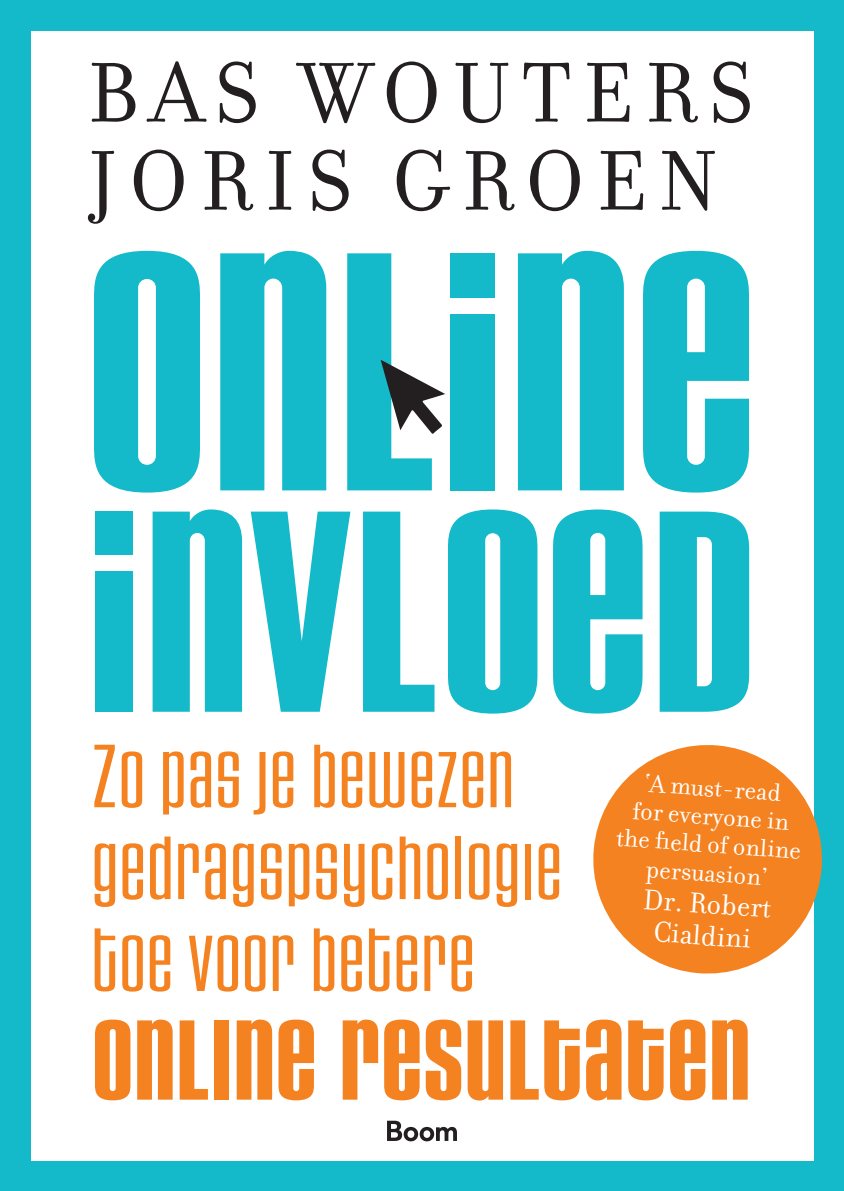
<style>
.page{position:relative;width:844px;height:1191px;background:#fff}
.page>*{position:absolute;margin:0;border:0;box-sizing:border-box;transform-origin:0 0}
.t1{font:355.25px "House Gothic HG23 Cond THRDFIL";color:#14bac9}
.t2{font:299.95px "House Gothic HG23 Cond THRDFIL";color:#14bac9}
.t3{font:118.83px "House Gothic HG23 Cond THRDFIL";color:#f58220}
.t4{font:93.62px/91.9px "House Gothic HG23 Cond LIGHT2";letter-spacing:.02em;color:#f58220}
.t5{font:91.17px/88px "Filosofia Small Caps";letter-spacing:.13em;color:#231f20}
.t6{font:30.97px/31.8px "Filosofia";color:#fff;text-align:center}
.t7{font:26.78px/28.3px "Filosofia";color:#fff;text-align:center}
</style>
<div class="page">
<div style="left:0;top:0;width:843px;height:1191px;background:#14bac9"></div>
<div style="left:31px;top:31px;width:782px;height:1129px;background:#fff"></div>
<svg style="left:387px;top:1120px;width:70px;height:21px"></svg>
<svg style="left:380px;top:360px;width:65px;height:74px"></svg>
<svg style="left:593px;top:740px;width:229px;height:238px;fill:#f58220"></svg>
<h3 class="t5" style="left:87px;top:59px;width:667px">BAS WOUTERS<br>JORIS GROEN</h3>
<h1 class="t1" style="left:85px;top:160px;width:674px">ONLINE</h1>
<h2 class="t2" style="left:86px;top:433px;width:672px">INVLOED</h2>
<h3 class="t4" style="left:92px;top:734px;width:471px">Zo pas je bewezen gedragspsychologie toe voor betere</h3>
<h3 class="t3" style="left:92px;top:989px;width:660px">ONLINE RESULTATEN</h3>
<p class="t7" style="left:621px;top:766px;width:186px;rotate:4deg">‘A must-read<br>for everyone in the fi eld of online persuasion’</p>
<p class="t6" style="left:644px;top:882px;width:130px;rotate:4deg">Dr. Robert<br>Cialdini</p>
</div>
